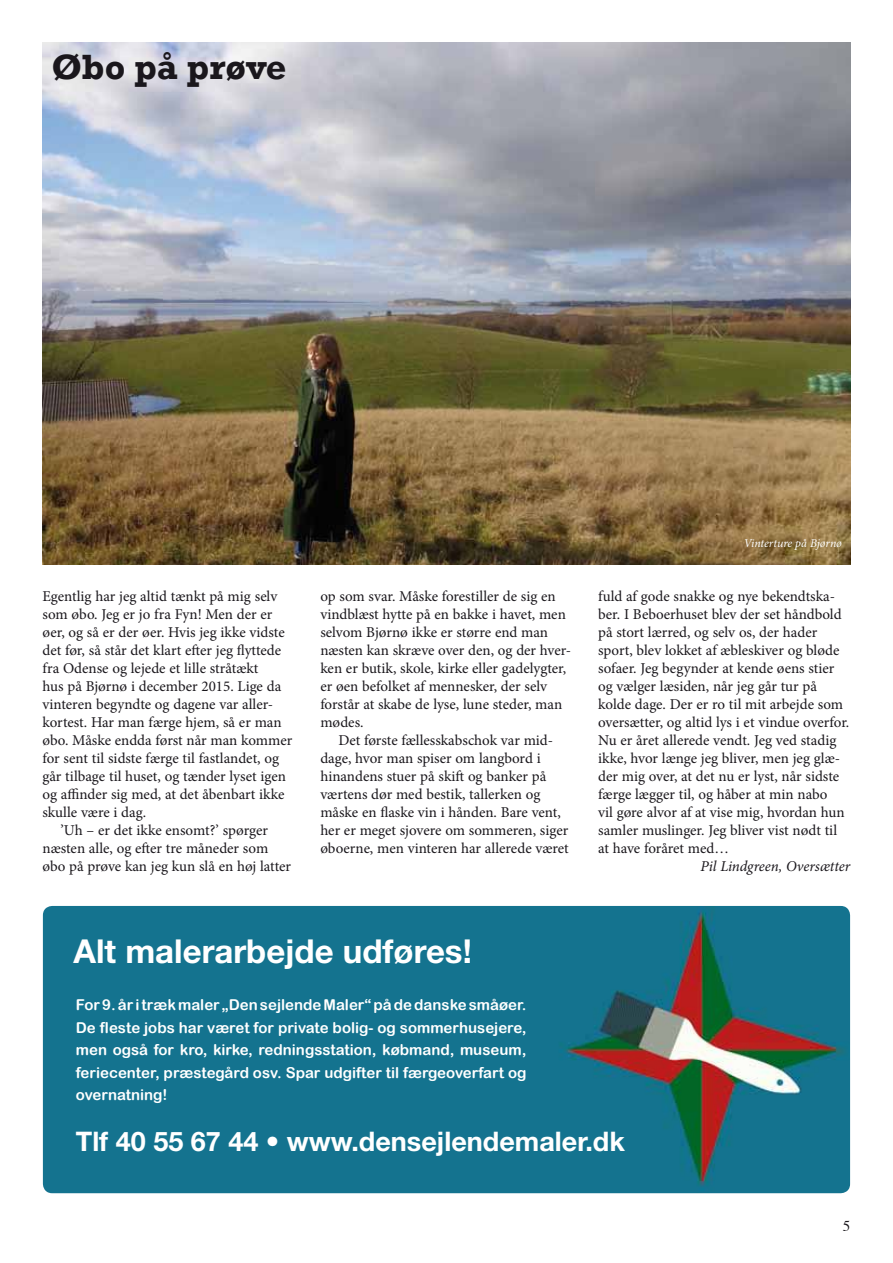
<style>
.page{position:relative;width:893px;height:1263px;background:#fff}
.page>*{position:absolute;margin:0;border:0;box-sizing:border-box;transform-origin:0 0}
.t1{font:700 36px "Rockwell";color:#1a171c}
.t2{font:700 33px "Helvetica Neue";color:#fff}
.t3{font:700 27px "Helvetica Neue";color:#fff}
.t4{font:15px/18px "Minion Pro";color:#1a171c}
.t5{font:15px/22.5px "Arial Rounded MT Bold";color:#fff;text-align:justify}
.t6{font:italic 15px "Minion Pro";letter-spacing:-.005em;color:#1a171c}
.t7{font:15px "Times";color:#1a171c}
.t8{font:italic 12px "Minion Pro";letter-spacing:-.01em;color:#fff}
.s1{font-weight:300}
</style>
<div class="page">
<img style="left:43px;top:43px;width:807px;height:522px">
<img style="left:43px;top:906px;width:807px;height:287px">
<h1 class="t1" style="left:52px;top:45px;width:237px">Øbo på prøve</h1>
<p class="t4" style="left:43px;top:587px;width:236px">Egentlig har jeg altid tænkt på mig selv</p>
<p class="t4" style="left:43px;top:605px;width:231px">som øbo. Jeg er jo fra Fyn! Men der er</p>
<p class="t4" style="left:43px;top:623px;width:244px">øer, og så er der øer. Hvis jeg ikke vidste</p>
<p class="t4" style="left:43px;top:641px;width:240px">det før, så står det klart efter jeg flyttede</p>
<p class="t4" style="left:43px;top:659px;width:217px">fra Odense og lejede et lille stråtækt</p>
<p class="t4" style="left:43px;top:677px;width:240px">hus på Bjørnø i december 2015. Lige da</p>
<p class="t4" style="left:43px;top:695px;width:232px">vinteren begyndte og dagene var aller-</p>
<p class="t4" style="left:43px;top:713px;width:241px">kortest. Har man færge hjem, så er man</p>
<p class="t4" style="left:43px;top:731px;width:251px">øbo. Måske endda først når man kommer</p>
<p class="t4" style="left:43px;top:749px;width:238px">for sent til sidste færge til fastlandet, og</p>
<p class="t4" style="left:43px;top:767px;width:245px">går tilbage til huset, og tænder lyset igen</p>
<p class="t4" style="left:43px;top:785px;width:243px">og affinder sig med, at det åbenbart ikke</p>
<p class="t4" style="left:43px;top:803px;width:105px">skulle være i dag.</p>
<p class="t4" style="left:61px;top:821px;width:209px">’Uh – er det ikke ensomt?’ spørger</p>
<p class="t4" style="left:43px;top:839px;width:227px">næsten alle, og efter tre måneder som</p>
<p class="t4" style="left:43px;top:857px;width:250px">øbo på prøve kan jeg kun slå en høj latter</p>
<p class="t4" style="left:320px;top:587px;width:252px">op som svar. Måske forestiller de sig en vindblæst hytte på en bakke i havet, men selvom Bjørnø ikke er større end man næsten kan skræve over den, og der hver&shy;ken er butik, skole, kirke eller gadelygter, er øen befolket af mennesker, der selv forstår at skabe de lyse, lune steder, man mødes.</p>
<p class="t4" style="left:320px;top:731px;width:250px;text-indent:18px">Det første fællesskabschok var mid&shy;dage, hvor man spiser om langbord i hinandens stuer på skift og banker på værtens dør med bestik, tallerken og måske en flaske vin i hånden. Bare vent, her er meget sjovere om sommeren, siger øboerne, men vinteren har allerede været</p>
<h2 class="t2" style="left:73px;top:931px;width:400px">Alt malerarbejde udføres!</h2>
<p class="t5" style="left:76px;top:994px;width:452px">For 9. år i træk maler „Den sejlende Maler“ på de danske småøer.<br>De fleste jobs har været for private bolig- og sommerhusejere, men også for kro, kirke, redningsstation, købmand, museum, feriecenter, præstegård osv. Spar udgifter til færgeoverfart og overnatning!</p>
<p class="t8" style="left:744px;top:534px;width:100px">Vinterture på Bjørnø</p>
<p class="t4" style="left:598px;top:587px;width:253px">fuld af gode snakke og nye bekendtska&shy;ber. I Beboerhuset blev der set håndbold på stort lærred, og selv os, der hader sport, blev lokket af æbleskiver og bløde sofaer. Jeg begynder at kende øens stier og vælger læsiden, når jeg går tur på kolde dage. Der er ro til mit arbejde som oversætter, og altid lys i et vindue overfor.<br>Nu er året allerede vendt. Jeg ved stadig ikke, hvor længe jeg bliver, men jeg glæ&shy;der mig over, at det nu er lyst, når sidste færge lægger til, og håber at min nabo<br>vil gøre alvor af at vise mig, hvordan hun samler muslinger. Jeg bliver vist nødt til at have foråret med…</p>
<p class="t6" style="left:701px;top:855px;width:151px">Pil Lindgreen, Oversætter</p>
<h3 class="t3" style="left:76px;top:1124px;width:550px">Tlf 40 55 67 44 <span class="s1">•</span> www.densejlendemaler.dk</h3>
<p class="t7" style="left:843px;top:1211px;width:9px">5</p>
</div>
